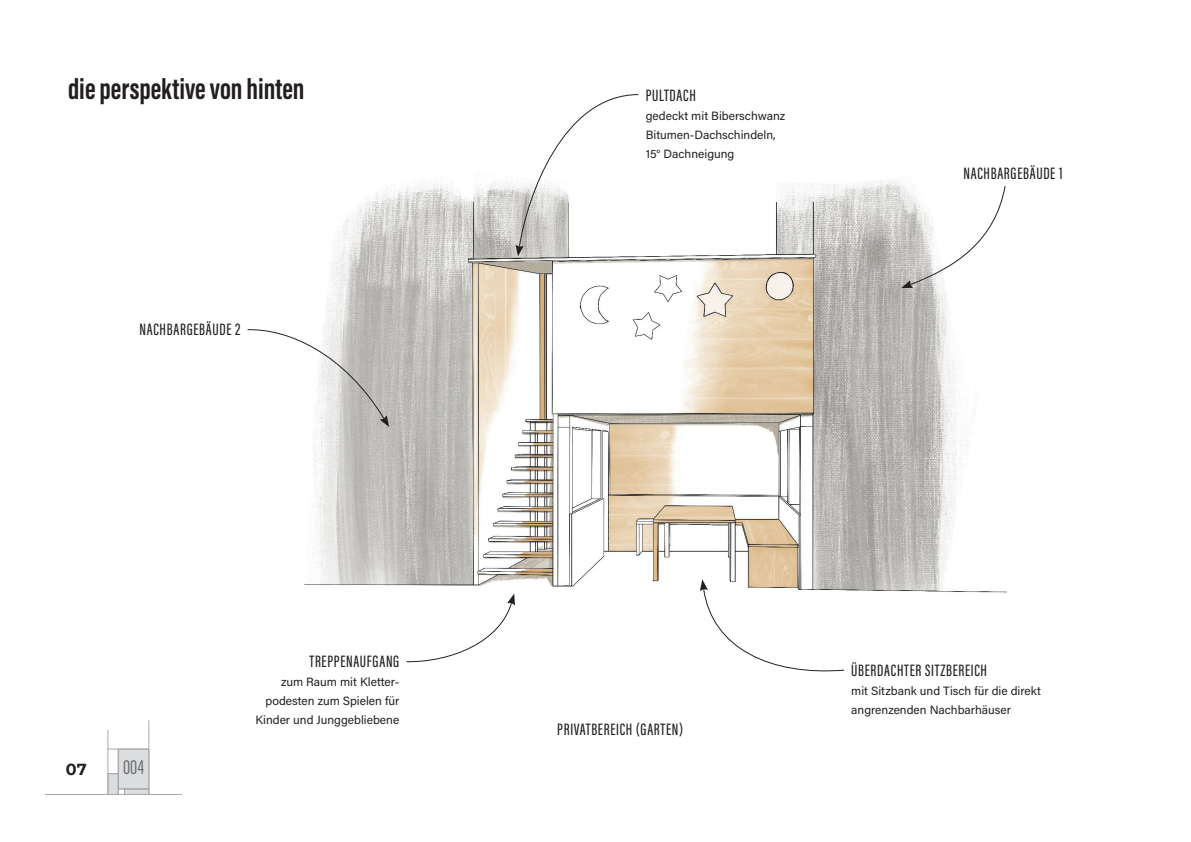
<style>
.page{position:relative;width:1191px;height:842px;background:#fff}
.page>*{position:absolute;margin:0;border:0;box-sizing:border-box;transform-origin:0 0}
.t1{font:700 30px "Acumin Pro Extra Cond";color:#231f20}
.t2{font:21px "Acumin Pro Extra Cond";color:#6c6d70}
.t3{font:500 17px "Acumin Pro Extra Cond";letter-spacing:.04em;color:#231f20}
.t4{font:700 16px "Montserrat";color:#231f20}
.t5{font:12px/19px "Acumin Pro";color:#231f20}
</style>
<div class="page">
<div style="left:107px;top:773px;width:12px;height:22px;background:#dcdddf;border:1px solid #a8a9ad"></div>
<div style="left:124px;top:788px;width:25px;height:7px;background:#dcdddf;border:1px solid #a8a9ad"></div>
<div style="left:118px;top:749px;width:31px;height:40px;background:#dcdddf"></div>
<hr style="left:107px;top:730px;width:1px;height:64px;background:#a8a9ad">
<hr style="left:45px;top:794px;width:137px;height:1px;background:#a8a9ad">
<hr style="left:148px;top:720px;width:1px;height:74px;background:#a8a9ad">
<hr style="left:108px;top:749px;width:41px;height:1px;background:#a8a9ad">
<hr style="left:118px;top:749px;width:1px;height:45px;background:#a8a9ad">
<hr style="left:119px;top:788px;width:30px;height:1px;background:#a8a9ad">
<img style="left:304px;top:177px;width:703px;height:417px">
<svg style="left:901px;top:185px;width:105px;height:103px"></svg>
<svg style="left:515px;top:94px;width:124px;height:162px"></svg>
<svg style="left:247px;top:329px;width:142px;height:98px"></svg>
<svg style="left:406px;top:594px;width:109px;height:69px"></svg>
<svg style="left:700px;top:579px;width:145px;height:93px"></svg>
<h1 class="t1" style="left:68px;top:70px;width:238px">die perspektive von hinten</h1>
<h3 class="t3" style="left:139px;top:319px;width:102px">NACHBARGEBÄUDE 2</h3>
<h3 class="t4" style="left:66px;top:757px;width:22px">07</h3>
<h2 class="t2" style="left:123px;top:755px;width:23px">004</h2>
<h3 class="t3" style="left:309px;top:651px;width:91px">TREPPENAUFGANG</h3>
<p class="t5" style="left:255px;top:672px;width:145px;text-align:right">zum Raum mit Kletter&shy;podesten zum Spielen für<br>Kinder und Junggebliebene</p>
<h3 class="t3" style="left:646px;top:85px;width:52px">PULTDACH</h3>
<p class="t5" style="left:646px;top:105px;width:141px">gedeckt mit Biberschwanz<br>Bitumen-Dachschindeln,<br>15° Dachneigung</p>
<h3 class="t3" style="left:963px;top:163px;width:101px">NACHBARGEBÄUDE 1</h3>
<h3 class="t3" style="left:557px;top:719px;width:127px">PRIVATBEREICH (GARTEN)</h3>
<h3 class="t3" style="left:851px;top:660px;width:137px">ÜBERDACHTER SITZBEREICH</h3>
<p class="t5" style="left:851px;top:681px;width:191px">mit Sitzbank und Tisch für die direkt angrenzenden Nachbarhäuser</p>
</div>
